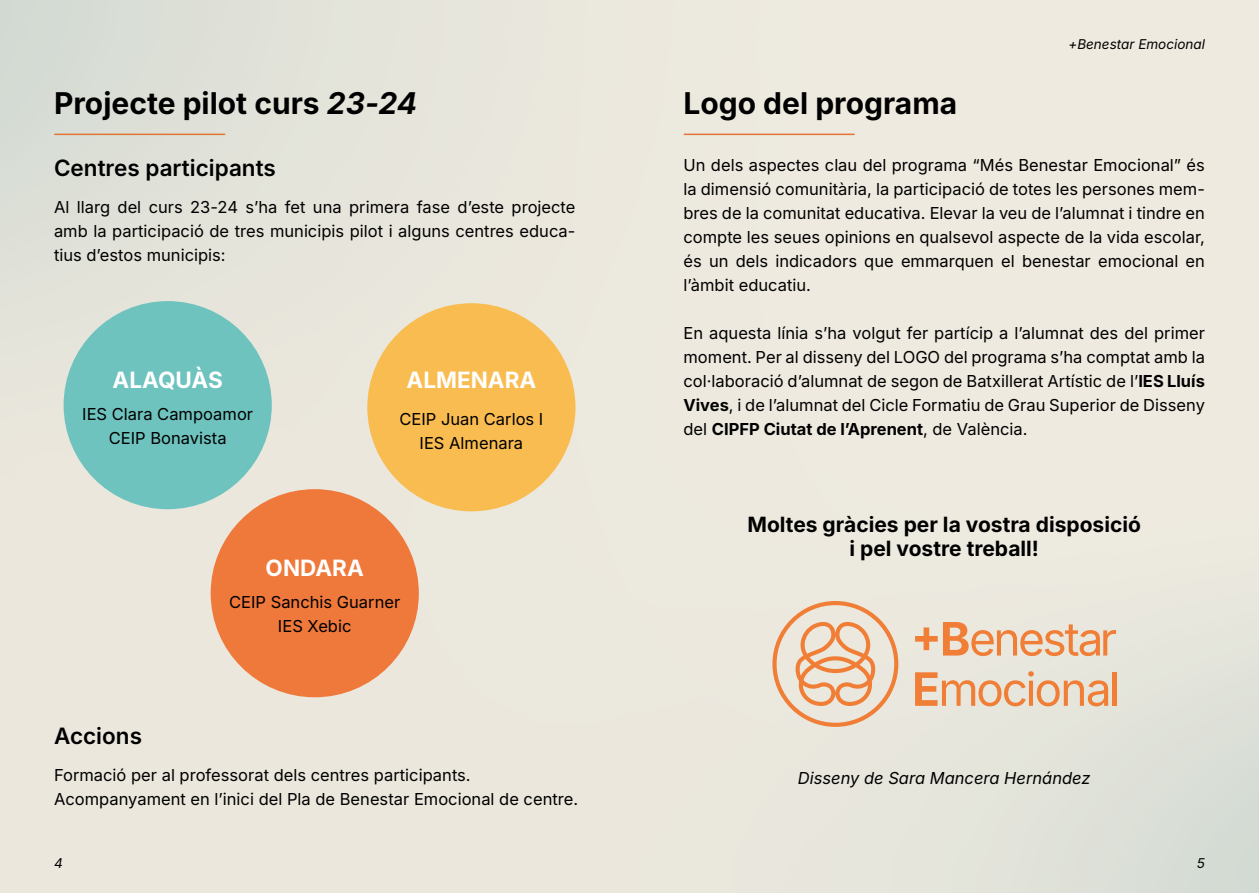
<style>
.page{position:relative;width:1259px;height:893px;background:#fff}
.page>*{position:absolute;margin:0;border:0;box-sizing:border-box;transform-origin:0 0}
.t1{font:700 30px "Inter";color:#000}
.t2{font:600 22.5px "Inter";color:#000}
.t3{font:700 22.5px "Inter";color:#fff}
.t4{font:700 21px/24px "Inter";color:#000;text-align:center}
.t5{font:16.5px/24px "Inter";color:#000;text-align:justify}
.t6{font:italic 16.5px "Inter";color:#000}
.t7{font:italic 13.5px "Inter";color:#000}
.s1{font-style:italic}
.s2{font-weight:700}
</style>
<div class="page">
<img style="left:0;top:0;width:1259px;height:893px">
<hr style="left:55px;top:134px;width:170px;height:1px;background:#e27535">
<hr style="left:684px;top:134px;width:170px;height:1px;background:#e27535">
<div style="left:64px;top:301px;width:208px;height:208px;background:#6ec3bf;border-radius:50%"></div>
<div style="left:367px;top:303px;width:208px;height:208px;background:#f9bc51;border-radius:50%"></div>
<div style="left:211px;top:489px;width:208px;height:208px;background:#ef783b;border-radius:50%"></div>
<svg style="left:772px;top:601px;width:126px;height:126px;background:#eccdb4"></svg>
<hr style="left:1112px;top:672px;width:4px;height:34px;background:#f07e36">
<svg style="left:943px;top:622px;width:173px;height:34px;background:#ebbf9e"></svg>
<svg style="left:915px;top:671px;width:193px;height:35px;background:#eac3a5"></svg>
<svg style="left:915px;top:627px;width:22px;height:23px"></svg>
<h1 class="t1" style="left:54px;top:81px;width:365px">Projecte pilot curs <span class="s1">23-24</span></h1>
<h1 class="t1" style="left:683px;top:81px;width:275px">Logo del programa</h1>
<p class="t7" style="left:1068px;top:34px;width:138px">+Benestar Emocional</p>
<h2 class="t2" style="left:54px;top:151px;width:223px">Centres participants</h2>
<p class="t5" style="left:54px;top:195px;width:523px">Al llarg del curs 23-24 s’ha fet una primera fase d’este projecte amb la participació de tres municipis pilot i alguns centres educa&shy;tius d’estos municipis:</p>
<h2 class="t3" style="left:113px;top:363px;width:112px">ALAQUÀS</h2>
<p class="t5" style="left:82px;top:402px;width:172px;text-align:center">IES Clara Campoamor<br>CEIP Bonavista</p>
<h2 class="t3" style="left:406px;top:363px;width:131px">ALMENARA</h2>
<p class="t5" style="left:399px;top:406px;width:145px;text-align:center">CEIP Juan Carlos I<br>IES Almenara</p>
<h2 class="t3" style="left:266px;top:551px;width:100px">ONDARA</h2>
<p class="t5" style="left:229px;top:590px;width:173px;text-align:center">CEIP Sanchis Guarner<br>IES Xebic</p>
<h2 class="t2" style="left:54px;top:719px;width:89px">Accions</h2>
<p class="t5" style="left:54px;top:763px;width:525px">Formació per al professorat dels centres participants.<br>Acompanyament en l’inici del Pla de Benestar Emocional de centre.</p>
<p class="t7" style="left:54px;top:853px;width:10px">4</p>
<p class="t5" style="left:683px;top:152px;width:523px">Un dels aspectes clau del programa “Més Benestar Emocional” és la dimensió comunitària, la participació de totes les persones mem&shy;bres de la comunitat educativa. Elevar la veu de l’alumnat i tindre en compte les seues opinions en qualsevol aspecte de la vida escolar, és un dels indicadors que emmarquen el benestar emocional en l’àmbit educatiu.</p>
<p class="t5" style="left:683px;top:320px;width:523px">En aquesta línia s’ha volgut fer partícip a l’alumnat des del primer moment. Per al disseny del LOGO del programa s’ha comptat amb la col·laboració d’alumnat de segon de Batxillerat Artístic de l’<span class="s2">IES Lluís Vives</span>, i de l’alumnat del Cicle Formatiu de Grau Superior de Disseny del <span class="s2">CIPFP Ciutat de l’Aprenent</span>, de València.</p>
<p class="t4" style="left:747px;top:511px;width:395px">Moltes gràcies per la vostra disposició i pel vostre treball!</p>
<p class="t6" style="left:798px;top:766px;width:294px">Disseny de Sara Mancera Hernández</p>
<p class="t7" style="left:1196px;top:853px;width:10px">5</p>
</div>
